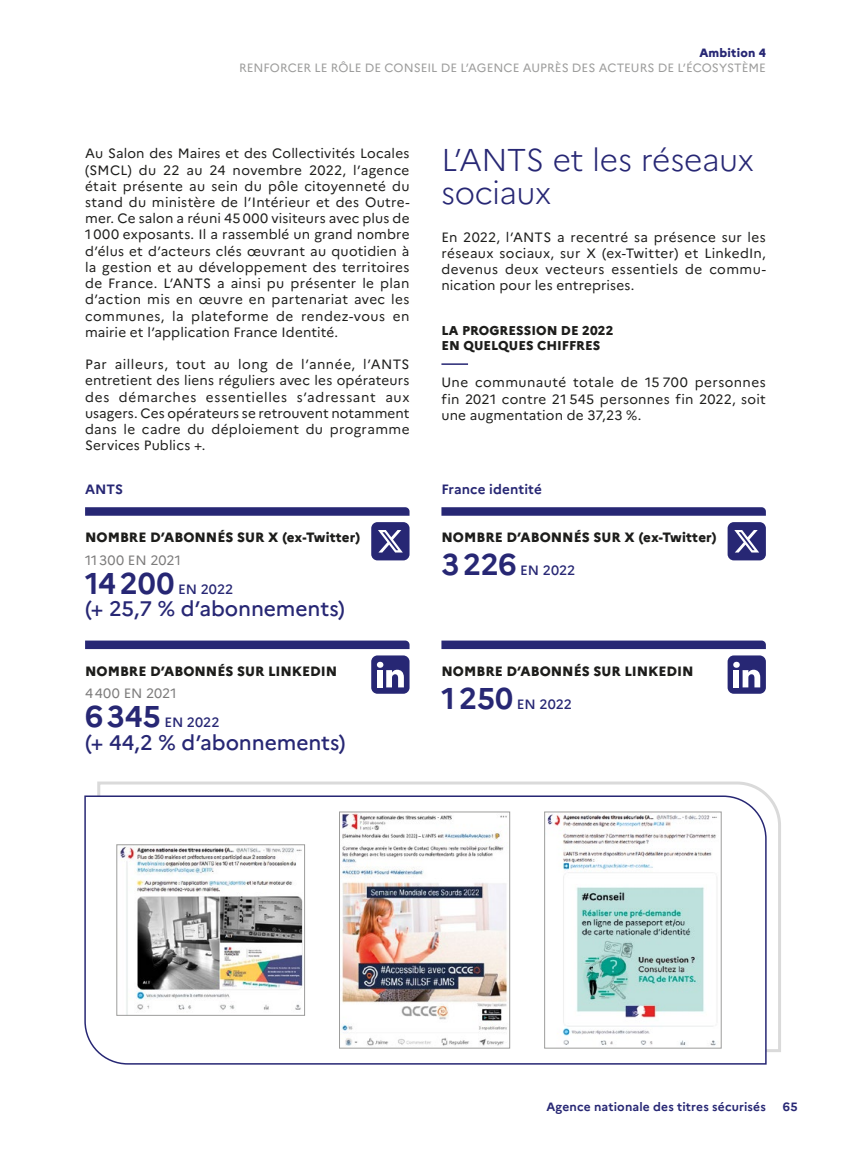
<style>
.page{position:relative;width:851px;height:1149px;background:#fff}
.page>*{position:absolute;margin:0;border:0;box-sizing:border-box;transform-origin:0 0}
.t1{font:300 31.5px/33px "Marianne";letter-spacing:-.015em;color:#272774}
.t2{font:700 30px "Marianne";color:#272774}
.t3{font:500 21px "Marianne";letter-spacing:-.005em;color:#272774}
.t4{font:13.5px/16.2px "Marianne";letter-spacing:.02em;color:#1d1d1b;text-align:justify}
.t5{font:800 13.5px "Marianne";color:#1d1d1b}
.t6{font:500 13.5px "Marianne";color:#272774}
.t7{font:13.5px "Marianne";letter-spacing:.02em;color:#7c7b7b}
.t8{font:700 13.5px "Marianne";letter-spacing:.005em;color:#272774}
.t9{font:800 12.75px/15px "Marianne";letter-spacing:.005em;color:#1d1d1b}
.t10{font:12px "Marianne";color:#9d9d9c}
.t11{font:700 12px "Marianne";letter-spacing:.015em;color:#272774}
.t12{font:800 12px "Marianne";letter-spacing:.015em;color:#272774}
</style>
<div class="page">
<hr style="left:441px;top:363px;width:27px;height:2px;background:#272774">
<svg style="left:97px;top:781px;width:684px;height:271px"></svg>
<svg style="left:85px;top:507px;width:324px;height:8px;background:#2d2d78"></svg>
<div style="left:371px;top:522px;width:38px;height:38px;background:#272774;border-radius:6px"></div>
<svg style="left:378px;top:530px;width:25px;height:22px"></svg>
<svg style="left:441px;top:507px;width:324px;height:8px;background:#2d2d78"></svg>
<div style="left:727px;top:522px;width:38px;height:38px;background:#272774;border-radius:6px"></div>
<svg style="left:734px;top:530px;width:25px;height:22px"></svg>
<svg style="left:85px;top:640px;width:324px;height:9px;background:#34347c"></svg>
<div style="left:371px;top:655px;width:38px;height:38px;background:#272774;border-radius:6px"></div>
<svg style="left:377px;top:661px;width:27px;height:26px"></svg>
<svg style="left:441px;top:640px;width:324px;height:9px;background:#34347c"></svg>
<div style="left:727px;top:655px;width:38px;height:38px;background:#272774;border-radius:6px"></div>
<svg style="left:733px;top:661px;width:27px;height:26px"></svg>
<svg style="left:84px;top:794px;width:683px;height:270px"></svg>
<img style="left:118px;top:846px;width:185px;height:167px">
<div style="left:116px;top:844px;width:189px;height:171px;border:1px solid #9d9d9c"></div>
<img style="left:341px;top:813px;width:167px;height:233px">
<div style="left:339px;top:811px;width:171px;height:237px;border:1px solid #9d9d9c"></div>
<img style="left:546px;top:813px;width:173px;height:233px">
<div style="left:544px;top:811px;width:177px;height:237px;border:1px solid #9d9d9c"></div>
<p class="t12" style="left:699px;top:46px;width:68px">Ambition 4</p>
<p class="t10" style="left:239px;top:61px;width:528px">RENFORCER LE RÔLE DE CONSEIL DE L’AGENCE AUPRÈS DES ACTEURS DE L’ÉCOSYSTÈME</p>
<p class="t4" style="left:85px;top:145px;width:326px">Au Salon des Maires et des Collectivités Locales (SMCL) du 22 au 24 novembre 2022, l’agence était présente au sein du pôle citoyenneté du stand du ministère de l’Intérieur et des Outre&shy;mer. Ce salon a réuni 45 000 visiteurs avec plus de 1 000 exposants. Il a rassemblé un grand nombre d’élus et d’acteurs clés œuvrant au quotidien à la gestion et au développement des territoires de France. L’ANTS a ainsi pu présenter le plan d’action mis en œuvre en partenariat avec les communes, la plateforme de rendez-vous en mairie et l’application France Identité.</p>
<p class="t4" style="left:85px;top:356px;width:326px">Par ailleurs, tout au long de l’année, l’ANTS entretient des liens réguliers avec les opérateurs des démarches essentielles s’adressant aux usagers. Ces opérateurs se retrouvent notamment dans le cadre du déploiement du programme Services Publics +.</p>
<h1 class="t1" style="left:441px;top:143px;width:314px">L’ANTS et les réseaux sociaux</h1>
<p class="t4" style="left:441px;top:228px;width:326px">En 2022, l’ANTS a recentré sa présence sur les réseaux sociaux, sur X (ex-Twitter) et LinkedIn, devenus deux vecteurs essentiels de commu&shy;nication pour les entreprises.</p>
<p class="t9" style="left:441px;top:323px;width:173px">LA PROGRESSION DE 2022<br>EN QUELQUES CHIFFRES</p>
<p class="t4" style="left:441px;top:374px;width:326px">Une communauté totale de 15 700 personnes fin 2021 contre 21 545 personnes fin 2022, soit une augmentation de 37,23 %.</p>
<p class="t8" style="left:85px;top:480px;width:39px">ANTS</p>
<p class="t8" style="left:441px;top:480px;width:102px">France identité</p>
<p class="t5" style="left:85px;top:529px;width:277px">NOMBRE D’ABONNÉS SUR X (ex-Twitter)</p>
<p class="t7" style="left:85px;top:551px;width:97px">11300 EN 2021</p>
<h2 class="t2" style="left:85px;top:564px;width:91px">14200</h2>
<p class="t6" style="left:178px;top:580px;width:57px">EN 2022</p>
<h3 class="t3" style="left:85px;top:595px;width:261px">(+ 25,7 % d’abonnements)</h3>
<p class="t5" style="left:441px;top:529px;width:277px">NOMBRE D’ABONNÉS SUR X (ex-Twitter)</p>
<h2 class="t2" style="left:441px;top:546px;width:77px">3226</h2>
<p class="t6" style="left:520px;top:562px;width:57px">EN 2022</p>
<p class="t5" style="left:85px;top:662px;width:254px">NOMBRE D’ABONNÉS SUR LINKEDIN</p>
<p class="t7" style="left:85px;top:685px;width:93px">4400 EN 2021</p>
<h2 class="t2" style="left:85px;top:697px;width:77px">6345</h2>
<p class="t6" style="left:164px;top:713px;width:57px">EN 2022</p>
<h3 class="t3" style="left:85px;top:729px;width:262px">(+ 44,2 % d’abonnements)</h3>
<p class="t5" style="left:441px;top:662px;width:254px">NOMBRE D’ABONNÉS SUR LINKEDIN</p>
<h2 class="t2" style="left:441px;top:679px;width:73px">1250</h2>
<p class="t6" style="left:517px;top:695px;width:57px">EN 2022</p>
<p class="t11" style="left:546px;top:1098px;width:221px">Agence nationale des titres sécurisés</p>
<p class="t11" style="left:782px;top:1098px;width:16px">65</p>
</div>
